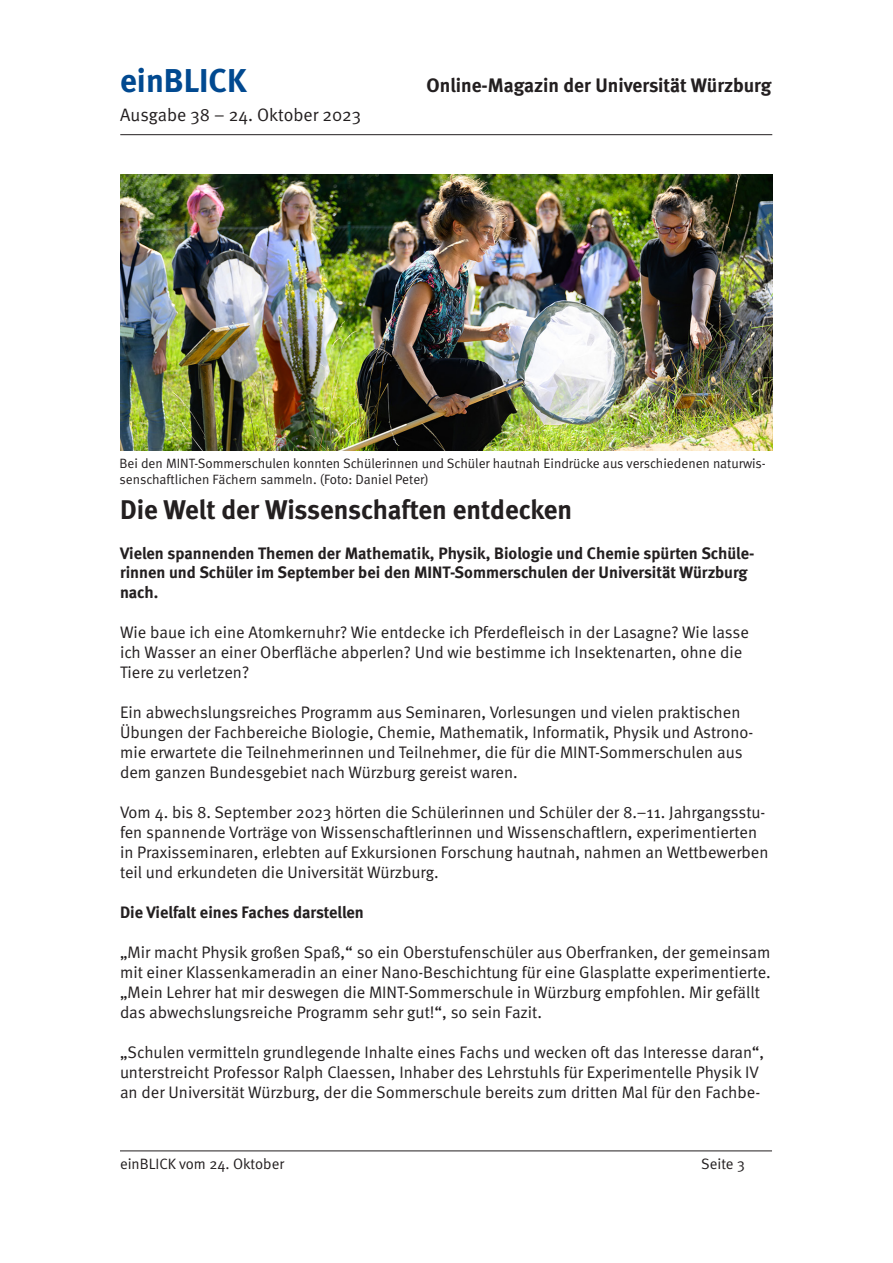
<style>
.page{position:relative;width:893px;height:1263px;background:#fff}
.page>*{position:absolute;margin:0;border:0;box-sizing:border-box;transform-origin:0 0}
.t1{font:700 33px "Meta";color:#014990}
.t2{font:700 27px "Meta";color:#231f20}
.t3{font:700 19.5px "Meta";color:#231f20}
.t4{font:18px "Meta Normal";color:#231f20}
.t5{font:16.65px/20px "Meta Normal";color:#231f20}
.t6{font:700 16.5px/19.8px "Meta";color:#231f20}
.t7{font:15px "Meta Normal";color:#231f20}
.t8{font:13.5px/16.2px "Meta Normal";color:#231f20}
</style>
<div class="page">
<hr style="left:120px;top:134px;width:652px;height:1px;background:#231f20">
<hr style="left:120px;top:1150px;width:652px;height:1px;background:#231f20">
<img style="left:120px;top:174px;width:652px;height:277px">
<h1 class="t1" style="left:120px;top:61px;width:128px">einBLICK</h1>
<p class="t3" style="left:427px;top:74px;width:346px">Online-Magazin der Universität Würzburg</p>
<p class="t4" style="left:120px;top:105px;width:242px">Ausgabe 38 – 24. Oktober 2023</p>
<p class="t8" style="left:120px;top:455px;width:648px">Bei den MINT-Sommerschulen konnten Schülerinnen und Schüler hautnah Eindrücke aus verschiedenen naturwis&shy;senschaftlichen Fächern sammeln. (Foto: Daniel Peter)</p>
<h2 class="t2" style="left:120px;top:493px;width:454px">Die Welt der Wissenschaften entdecken</h2>
<p class="t6" style="left:120px;top:543px;width:636px">Vielen spannenden Themen der Mathematik, Physik, Biologie und Chemie spürten Schüle&shy;rinnen und Schüler im September bei den MINT-Sommerschulen der Universität Würzburg nach.</p>
<p class="t5" style="left:120px;top:622px;width:630px">Wie baue ich eine Atomkernuhr? Wie entdecke ich Pferdefleisch in der Lasagne? Wie lasse ich Wasser an einer Oberfläche abperlen? Und wie bestimme ich Insektenarten, ohne die<br>Tiere zu verletzen?</p>
<p class="t5" style="left:120px;top:702px;width:635px">Ein abwechslungsreiches Programm aus Seminaren, Vorlesungen und vielen praktischen Übungen der Fachbereiche Biologie, Chemie, Mathematik, Informatik, Physik und Astrono&shy;mie erwartete die Teilnehmerinnen und Teilnehmer, die für die MINT-Sommerschulen aus dem ganzen Bundesgebiet nach Würzburg gereist waren.</p>
<p class="t5" style="left:120px;top:802px;width:650px">Vom 4. bis 8. September 2023 hörten die Schülerinnen und Schüler der 8.–11. Jahrgangsstu&shy;fen spannende Vorträge von Wissenschaftlerinnen und Wissenschaftlern, experimentierten in Praxisseminaren, erlebten auf Exkursionen Forschung hautnah, nahmen an Wettbewerben teil und erkundeten die Universität Würzburg.</p>
<p class="t6" style="left:120px;top:902px;width:245px">Die Vielfalt eines Faches darstellen</p>
<p class="t5" style="left:120px;top:942px;width:652px">„Mir macht Physik großen Spaß,“ so ein Oberstufenschüler aus Oberfranken, der gemeinsam mit einer Klassenkameradin an einer Nano-Beschichtung für eine Glasplatte experimentierte. „Mein Lehrer hat mir deswegen die MINT-Sommerschule in Würzburg empfohlen. Mir gefällt das abwechslungsreiche Programm sehr gut!“, so sein Fazit.</p>
<p class="t5" style="left:120px;top:1042px;width:646px">„Schulen vermitteln grundlegende Inhalte eines Fachs und wecken oft das Interesse daran“, unterstreicht Professor Ralph Claessen, Inhaber des Lehrstuhls für Experimentelle Physik IV an der Universität Würzburg, der die Sommerschule bereits zum dritten Mal für den Fachbe-</p>
<p class="t7" style="left:120px;top:1155px;width:166px">einBLICK vom 24. Oktober</p>
<p class="t7" style="left:701px;top:1155px;width:45px">Seite 3</p>
</div>
